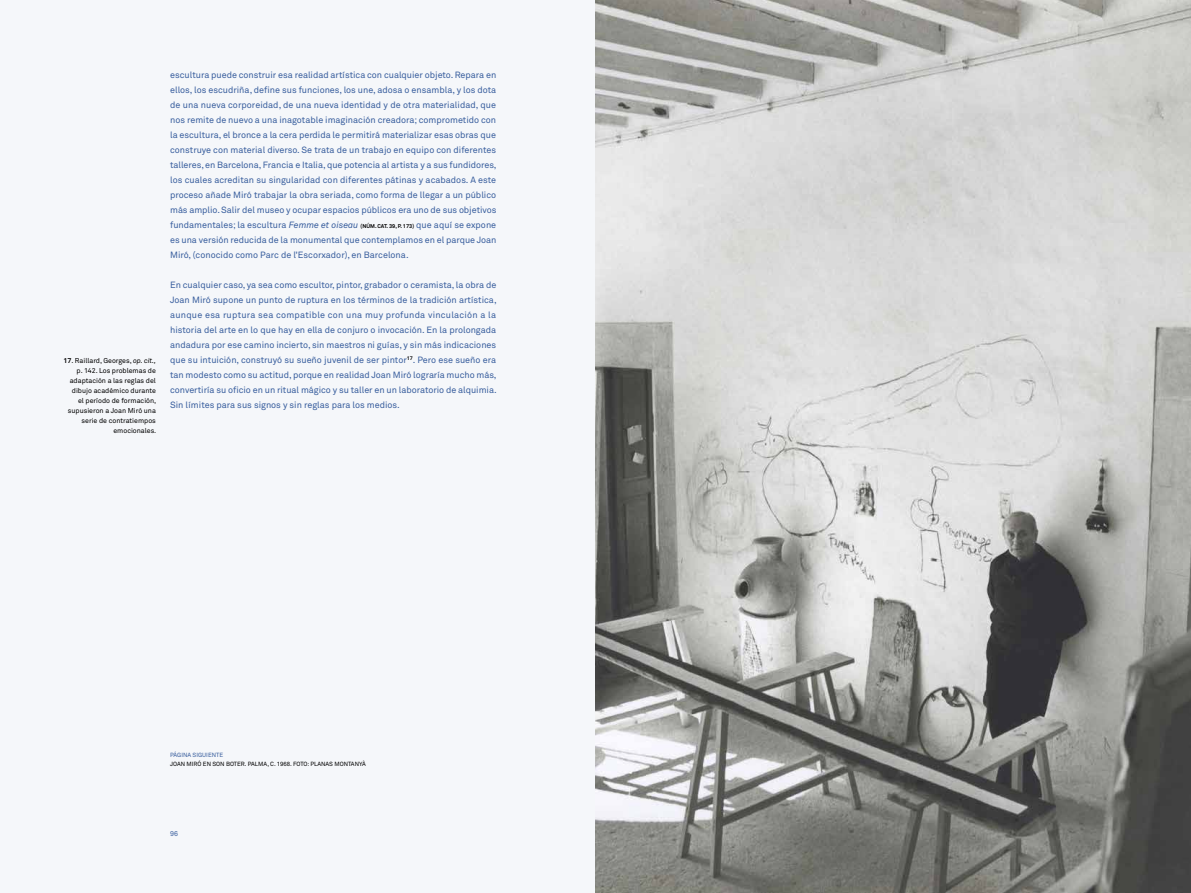
<style>
.page{position:relative;width:1191px;height:893px;background:#f5f7fa}
.page>*{position:absolute;margin:0;border:0;box-sizing:border-box;transform-origin:0 0}
.t1{font:9px/15px "Akkurat";color:#375d9d;text-align:justify}
.t2{font:7px/10px "Akkurat";color:#000;text-align:right}
.t3{font:7px "Akkurat";color:#375d9d}
.t4{font:6px "Akkurat";color:#000}
.t5{font:6px "Akkurat";color:#375d9d}
.s1{font-weight:700}
.s2{font-style:italic}
.s3{font-weight:700;font-size:5.5px;color:#000}
</style>
<div class="page">
<img style="left:595px;top:0;width:596px;height:893px">
<p class="t2" style="left:64px;top:355px;width:94px"><span class="s1">17</span>. Raillard, Georges, <span class="s2">op. cit., </span>p. 142. Los problemas de adaptación a las reglas del dibujo académico durante<br>el período de formación, supusieron a Joan Miró una serie de contratiempos emocionales.</p>
<p class="t1" style="left:170px;top:67px;width:328px">escultura puede construir esa realidad artística con cualquier objeto. Repara en ellos, los escudriña, define sus funciones, los une, adosa o ensambla, y los dota de una nueva corporeidad, de una nueva identidad y de otra materialidad, que nos remite de nuevo a una inagotable imaginación creadora; comprometido con la escultura, el bronce a la cera perdida le permitirá materializar esas obras que construye con material diverso. Se trata de un trabajo en equipo con diferentes talleres, en Barcelona, Francia e Italia, que potencia al artista y a sus fundidores, los cuales acreditan su singularidad con diferentes pátinas y acabados. A este proceso añade Miró trabajar la obra seriada, como forma de llegar a un público más amplio. Salir del museo y ocupar espacios públicos era uno de sus objetivos fundamentales; la escultura <span class="s2">Femme et oiseau</span> <span class="s3">(NÚM. CAT. 39, P. 173)</span> que aquí se expone es una versión reducida de la monumental que contemplamos en el parque Joan Miró, (conocido como Parc de l’Escorxador), en Barcelona.</p>
<p class="t1" style="left:170px;top:277px;width:328px">En cualquier caso, ya sea como escultor, pintor, grabador o ceramista, la obra de Joan Miró supone un punto de ruptura en los términos de la tradición artística, aunque esa ruptura sea compatible con una muy profunda vinculación a la historia del arte en lo que hay en ella de conjuro o invocación. En la prolongada andadura por ese camino incierto, sin maestros ni guías, y sin más indicaciones que su intuición, construyó su sueño juvenil de ser pintor<sup>17</sup>. Pero ese sueño era tan modesto como su actitud, porque en realidad Joan Miró lograría mucho más, convertiría su oficio en un ritual mágico y su taller en un laboratorio de alquimia.<br>Sin límites para sus signos y sin reglas para los medios.</p>
<p class="t5" style="left:170px;top:751px;width:55px">PÁGINA SIGUIENTE</p>
<p class="t4" style="left:170px;top:760px;width:8px">Joan</p>
<p class="t4" style="left:186px;top:760px;width:49px">Miró EN Son Boter</p>
<p class="t4" style="left:245px;top:760px;width:12px">. Palma</p>
<p class="t4" style="left:267px;top:760px;width:34px">, c. 1968. Foto</p>
<p class="t4" style="left:307px;top:760px;width:12px">: Planas</p>
<p class="t4" style="left:334px;top:760px;width:10px">Montanyà</p>
<p class="t3" style="left:170px;top:829px;width:9px">96</p>
</div>
